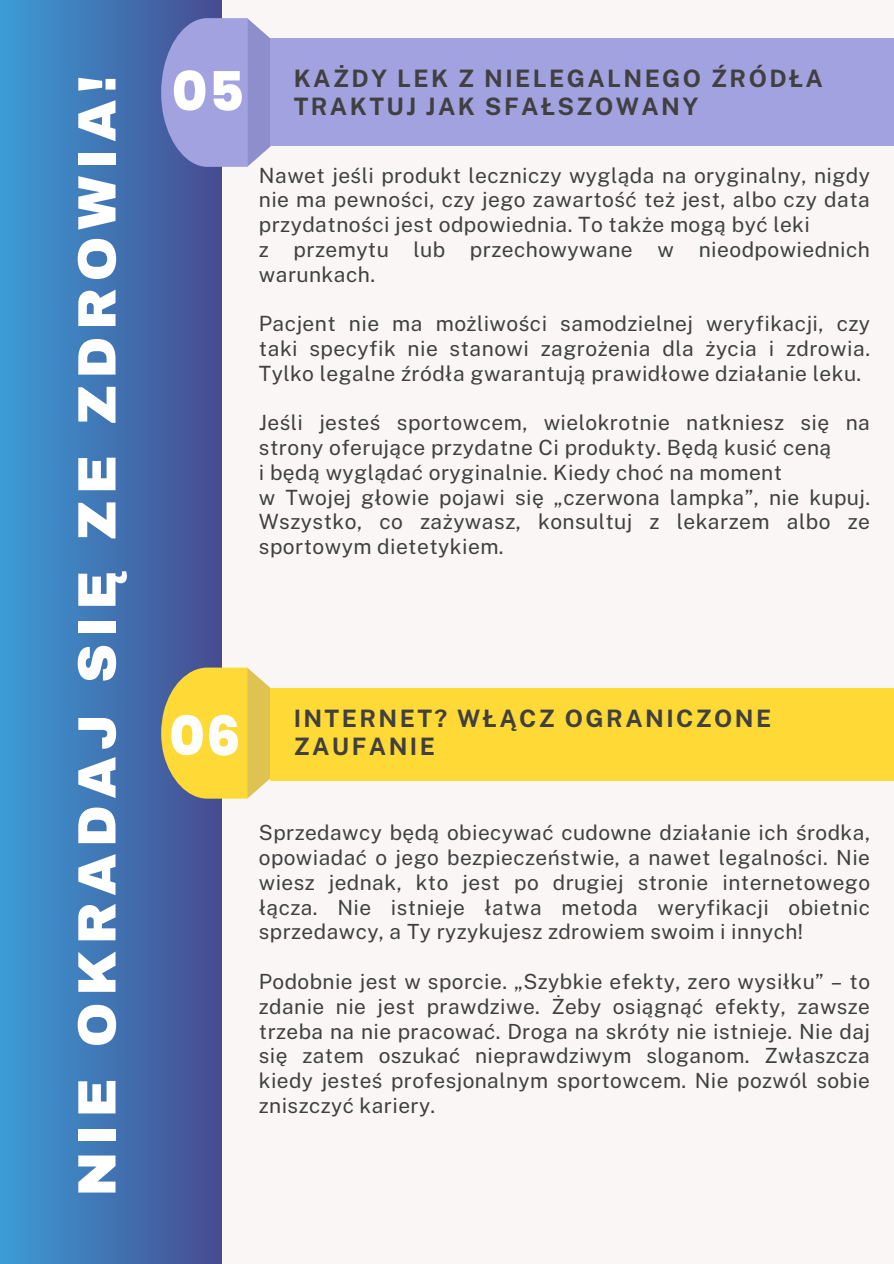
<style>
.page{position:relative;width:894px;height:1264px;background:#fff}
.page>*{position:absolute;margin:0;border:0;box-sizing:border-box;transform-origin:0 0}
.t1{font:800 54.3px "Poppins";color:#fff}
.t2{font:900 54px "Archivo";letter-spacing:.12em;color:#fff}
.t3{font:700 24px/28.2px "Public Sans";letter-spacing:.1em;color:#404040}
.t4{font:21px/24.8px "Public Sans";letter-spacing:.02em;color:#404040;text-align:justify}
.t5{font:20.85px/24.8px "Public Sans";letter-spacing:.02em;color:#404040;text-align:justify}
</style>
<div class="page">
<div style="left:0;top:0;width:893px;height:1263px;background:#faf6f6"></div>
<div style="left:0;top:0;width:221px;height:1263px;background:linear-gradient(to right,#3c9cd6,#474b8f)"></div>
<svg style="left:161px;top:18px;width:109px;height:149px;background:#989ad7"></svg>
<div style="left:270px;top:39px;width:623px;height:107px;background:#a2a2e1"></div>
<svg style="left:161px;top:667px;width:109px;height:131px;background:#e7ca4b"></svg>
<div style="left:270px;top:688px;width:623px;height:92px;background:#ffd936"></div>
<h1 class="t2" style="left:68px;top:1196px;width:1122px;rotate:-90deg">NIE OKRADAJ SIĘ ZE ZDROWIA!</h1>
<p class="t1" style="left:172px;top:54px;width:74px">05</p>
<p class="t3" style="left:293px;top:64px;width:530px">KAŻDY LEK Z NIELEGALNEGO ŹRÓDŁA<br>TRAKTUJ JAK SFAŁSZOWANY</p>
<p class="t4" style="left:259px;top:163px;width:612px">Nawet jeśli produkt leczniczy wygląda na oryginalny, nigdy nie ma pewności, czy jego zawartość też jest, albo czy data przydatności jest odpowiednia. To także mogą być leki</p>
<p class="t4" style="left:259px;top:237px;width:612px">z przemytu lub przechowywane w nieodpowiednich warunkach.</p>
<p class="t4" style="left:259px;top:311px;width:612px">Pacjent nie ma możliwości samodzielnej weryfikacji, czy taki specyfik nie stanowi zagrożenia dla życia i zdrowia.<br>Tylko legalne źródła gwarantują prawidłowe działanie leku.</p>
<p class="t4" style="left:259px;top:410px;width:612px">Jeśli jesteś sportowcem, wielokrotnie natkniesz się na strony oferujące przydatne Ci produkty. Będą kusić ceną</p>
<p class="t4" style="left:259px;top:460px;width:524px">i będą wyglądać oryginalnie. Kiedy choć na moment</p>
<p class="t4" style="left:259px;top:484px;width:612px">w Twojej głowie pojawi się „czerwona lampka”, nie kupuj.<br>Wszystko, co zażywasz, konsultuj z lekarzem albo ze sportowym dietetykiem.</p>
<p class="t1" style="left:169px;top:698px;width:73px">06</p>
<p class="t3" style="left:293px;top:704px;width:479px">INTERNET? WŁĄCZ OGRANICZONE<br>ZAUFANIE</p>
<p class="t5" style="left:259px;top:820px;width:612px">Sprzedawcy będą obiecywać cudowne działanie ich środka, opowiadać o jego bezpieczeństwie, a nawet legalności. Nie wiesz jednak, kto jest po drugiej stronie internetowego łącza. Nie istnieje łatwa metoda weryfikacji obietnic sprzedawcy, a Ty ryzykujesz zdrowiem swoim i innych!</p>
<p class="t5" style="left:259px;top:969px;width:612px">Podobnie jest w sporcie. „Szybkie efekty, zero wysiłku” – to zdanie nie jest prawdziwe. Żeby osiągnąć efekty, zawsze trzeba na nie pracować. Droga na skróty nie istnieje. Nie daj się zatem oszukać nieprawdziwym sloganom. Zwłaszcza kiedy jesteś profesjonalnym sportowcem. Nie pozwól sobie zniszczyć kariery.</p>
</div>
